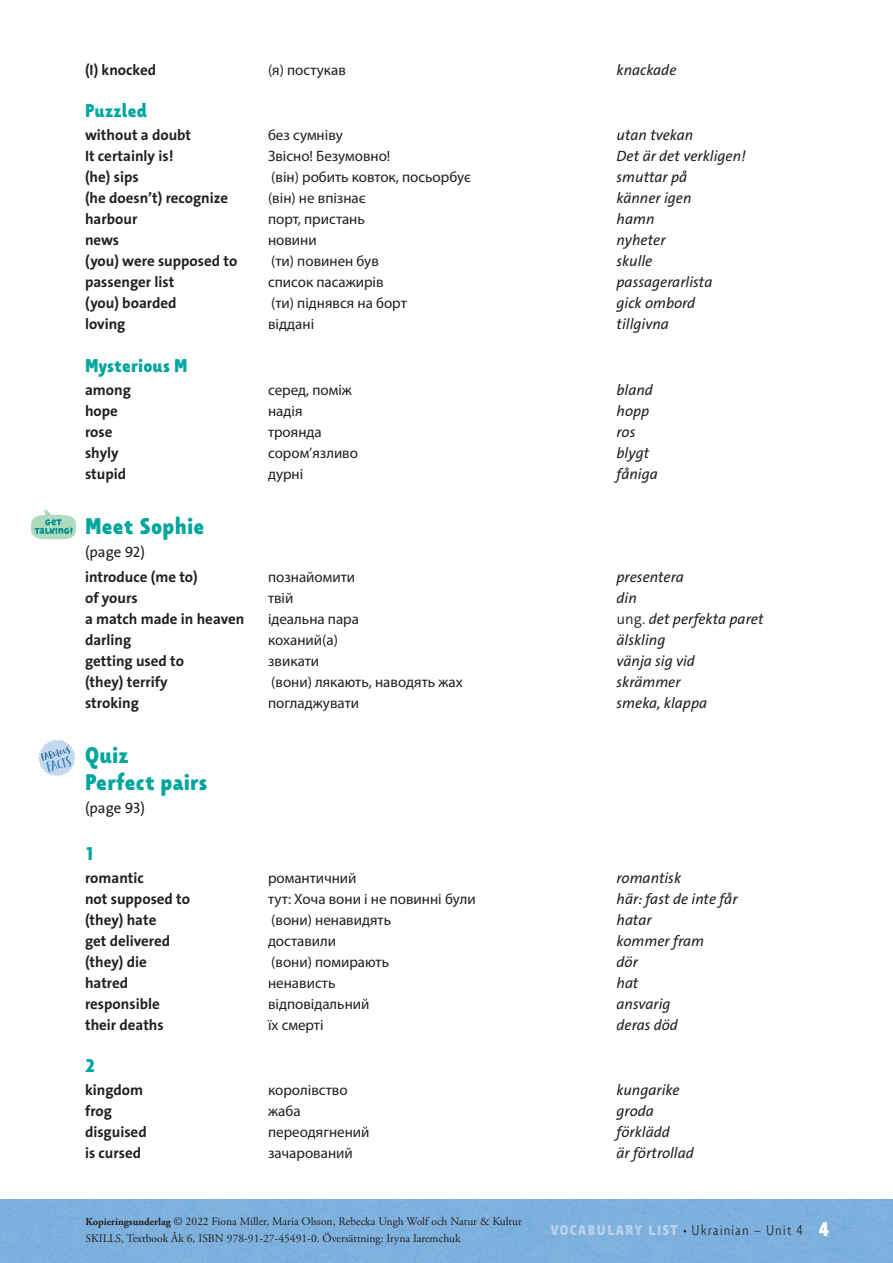
<style>
.page{position:relative;width:893px;height:1263px;background:#fff}
.page>*{position:absolute;margin:0;border:0;box-sizing:border-box;transform-origin:0 0}
.Ordlista_Rubrik_2_or{font:700 24px "Taffee";letter-spacing:.005em;color:#00a59e}
.Ordlista_Rubrik_ordl{font:700 24px "Taffee";letter-spacing:.01em;color:#00a59e}
.Ordlista_Rubrik_3{font:700 19.5px "Taffee";letter-spacing:.01em;color:#00a59e}
.Ordlista_ukrainska{font:15px "Myriad Pro";color:#231f20}
.Ordlista_ukrainska-2{font:700 15px "The Sans Os F";color:#231f20}
.Ordlista_ukrainska-3{font:italic 15px "The Sans Os F";color:#231f20}
.t1{font:300 15px "Taffee";letter-spacing:.1em;color:#231f20}
.Page{font:15px "The Sans Os F";color:#231f20}
.t2{font:11.55px/16.5px "Adobe Garamond Pro";color:#231f20}
.s1{font-weight:300;font-style:normal}
.s2{font-weight:700;font-size:10.5px}
.s3{font-weight:700;color:#bbd1eb}
.s4{font-weight:700;font-size:21px;color:#fff}
</style>
<div class="page">
<img style="left:0;top:1199px;width:893px;height:64px">
<svg style="left:31px;top:509px;width:45px;height:31px"></svg>
<svg style="left:38px;top:739px;width:38px;height:37px"></svg>
<p class="Ordlista_ukrainska-2" style="left:85px;top:60px;width:73px">(I) knocked</p>
<p class="Ordlista_ukrainska" style="left:268px;top:62px;width:79px">(я) постукав</p>
<p class="Ordlista_ukrainska-3" style="left:617px;top:60px;width:61px">knackade</p>
<p class="Ordlista_Rubrik_3" style="left:85px;top:100px;width:63px">Puzzled</p>
<p class="Ordlista_ukrainska-2" style="left:85px;top:126px;width:108px">without a doubt</p>
<p class="Ordlista_ukrainska" style="left:268px;top:127px;width:76px">без сумніву</p>
<p class="Ordlista_ukrainska-3" style="left:617px;top:126px;width:78px">utan tvekan</p>
<p class="Ordlista_ukrainska-2" style="left:85px;top:147px;width:90px">It certainly is!</p>
<p class="Ordlista_ukrainska" style="left:268px;top:148px;width:124px">Звісно! Безумовно!</p>
<p class="Ordlista_ukrainska-3" style="left:617px;top:147px;width:131px">Det är det verkligen!</p>
<p class="Ordlista_ukrainska-2" style="left:85px;top:168px;width:55px">(he) sips</p>
<p class="Ordlista_ukrainska" style="left:271px;top:169px;width:201px">(він) робить ковток, посьорбує</p>
<p class="Ordlista_ukrainska-3" style="left:617px;top:168px;width:72px">smuttar på</p>
<p class="Ordlista_ukrainska-2" style="left:85px;top:189px;width:145px">(he doesn’t) recognize</p>
<p class="Ordlista_ukrainska" style="left:268px;top:190px;width:99px">(він) не впізнає</p>
<p class="Ordlista_ukrainska-3" style="left:617px;top:189px;width:76px">känner igen</p>
<p class="Ordlista_ukrainska-2" style="left:85px;top:210px;width:54px">harbour</p>
<p class="Ordlista_ukrainska" style="left:268px;top:211px;width:98px">порт, пристань</p>
<p class="Ordlista_ukrainska-3" style="left:617px;top:210px;width:39px">hamn</p>
<p class="Ordlista_ukrainska-2" style="left:85px;top:231px;width:36px">news</p>
<p class="Ordlista_ukrainska" style="left:268px;top:232px;width:50px">новини</p>
<p class="Ordlista_ukrainska-3" style="left:617px;top:231px;width:51px">nyheter</p>
<p class="Ordlista_ukrainska-2" style="left:85px;top:252px;width:154px">(you) were supposed to</p>
<p class="Ordlista_ukrainska" style="left:271px;top:253px;width:109px">(ти) повинен був</p>
<p class="Ordlista_ukrainska-3" style="left:617px;top:252px;width:37px">skulle</p>
<p class="Ordlista_ukrainska-2" style="left:85px;top:273px;width:91px">passenger list</p>
<p class="Ordlista_ukrainska" style="left:268px;top:274px;width:117px">список пасажирів</p>
<p class="Ordlista_ukrainska-3" style="left:617px;top:273px;width:97px">passagerarlista</p>
<p class="Ordlista_ukrainska-2" style="left:85px;top:294px;width:93px">(you) boarded</p>
<p class="Ordlista_ukrainska" style="left:271px;top:295px;width:137px">(ти) піднявся на борт</p>
<p class="Ordlista_ukrainska-3" style="left:617px;top:294px;width:80px">gick ombord</p>
<p class="Ordlista_ukrainska-2" style="left:85px;top:315px;width:42px">loving</p>
<p class="Ordlista_ukrainska" style="left:268px;top:316px;width:48px">віддані</p>
<p class="Ordlista_ukrainska-3" style="left:617px;top:315px;width:54px">tillgivna</p>
<p class="Ordlista_Rubrik_3" style="left:85px;top:354px;width:104px">Mysterious M</p>
<p class="Ordlista_ukrainska-2" style="left:85px;top:380px;width:47px">among</p>
<p class="Ordlista_ukrainska" style="left:268px;top:382px;width:85px">серед, поміж</p>
<p class="Ordlista_ukrainska-3" style="left:617px;top:380px;width:38px">bland</p>
<p class="Ordlista_ukrainska-2" style="left:85px;top:401px;width:34px">hope</p>
<p class="Ordlista_ukrainska" style="left:268px;top:403px;width:36px">надія</p>
<p class="Ordlista_ukrainska-3" style="left:617px;top:401px;width:34px">hopp</p>
<p class="Ordlista_ukrainska-2" style="left:85px;top:422px;width:29px">rose</p>
<p class="Ordlista_ukrainska" style="left:268px;top:424px;width:55px">троянда</p>
<p class="Ordlista_ukrainska-3" style="left:617px;top:422px;width:20px">ros</p>
<p class="Ordlista_ukrainska-2" style="left:85px;top:443px;width:35px">shyly</p>
<p class="Ordlista_ukrainska" style="left:268px;top:445px;width:91px">сором’язливо</p>
<p class="Ordlista_ukrainska-3" style="left:617px;top:443px;width:34px">blygt</p>
<p class="Ordlista_ukrainska-2" style="left:85px;top:464px;width:43px">stupid</p>
<p class="Ordlista_ukrainska" style="left:268px;top:466px;width:37px">дурні</p>
<p class="Ordlista_ukrainska-3" style="left:617px;top:464px;width:43px">fåniga</p>
<p class="Ordlista_Rubrik_2_or" style="left:85px;top:512px;width:121px">Meet Sophie</p>
<p class="Page" style="left:85px;top:542px;width:61px">(page 92)</p>
<p class="Ordlista_ukrainska-2" style="left:85px;top:567px;width:114px">introduce (me to)</p>
<p class="Ordlista_ukrainska" style="left:268px;top:569px;width:89px">познайомити</p>
<p class="Ordlista_ukrainska-3" style="left:617px;top:568px;width:69px">presentera</p>
<p class="Ordlista_ukrainska-2" style="left:85px;top:588px;width:54px">of yours</p>
<p class="Ordlista_ukrainska" style="left:268px;top:590px;width:27px">твій</p>
<p class="Ordlista_ukrainska-3" style="left:617px;top:589px;width:22px">din</p>
<p class="Ordlista_ukrainska-2" style="left:85px;top:609px;width:161px">a match made in heaven</p>
<p class="Ordlista_ukrainska" style="left:268px;top:611px;width:93px">ідеальна пара</p>
<p class="Ordlista_ukrainska-3" style="left:617px;top:610px;width:148px"><span class="s1">ung.</span> det perfekta paret</p>
<p class="Ordlista_ukrainska-2" style="left:85px;top:630px;width:48px">darling</p>
<p class="Ordlista_ukrainska" style="left:268px;top:632px;width:71px">коханий(а)</p>
<p class="Ordlista_ukrainska-3" style="left:617px;top:631px;width:50px">älskling</p>
<p class="Ordlista_ukrainska-2" style="left:85px;top:651px;width:101px">getting used to</p>
<p class="Ordlista_ukrainska" style="left:268px;top:653px;width:53px">звикати</p>
<p class="Ordlista_ukrainska-3" style="left:617px;top:652px;width:80px">vänja sig vid</p>
<p class="Ordlista_ukrainska-2" style="left:85px;top:672px;width:84px">(they) terrify</p>
<p class="Ordlista_ukrainska" style="left:271px;top:674px;width:193px">(вони) лякають, наводять жах</p>
<p class="Ordlista_ukrainska-3" style="left:617px;top:673px;width:66px">skrämmer</p>
<p class="Ordlista_ukrainska-2" style="left:85px;top:693px;width:55px">stroking</p>
<p class="Ordlista_ukrainska" style="left:268px;top:695px;width:92px">погладжувати</p>
<p class="Ordlista_ukrainska-3" style="left:617px;top:694px;width:92px">smeka, klappa</p>
<p class="Ordlista_Rubrik_2_or" style="left:85px;top:741px;width:45px">Quiz</p>
<p class="Ordlista_Rubrik_ordl" style="left:85px;top:768px;width:124px">Perfect pairs</p>
<p class="Page" style="left:85px;top:798px;width:62px">(page 93)</p>
<p class="Ordlista_Rubrik_3" style="left:85px;top:842px;width:11px">1</p>
<p class="Ordlista_ukrainska-2" style="left:85px;top:868px;width:60px">romantic</p>
<p class="Ordlista_ukrainska" style="left:268px;top:870px;width:90px">романтичний</p>
<p class="Ordlista_ukrainska-3" style="left:617px;top:868px;width:66px">romantisk</p>
<p class="Ordlista_ukrainska-2" style="left:85px;top:889px;width:107px">not supposed to</p>
<p class="Ordlista_ukrainska" style="left:268px;top:891px;width:209px">тут: Хоча вони і не повинні були</p>
<p class="Ordlista_ukrainska-3" style="left:617px;top:889px;width:123px">här: fast de inte får</p>
<p class="Ordlista_ukrainska-2" style="left:85px;top:910px;width:73px">(they) hate</p>
<p class="Ordlista_ukrainska" style="left:271px;top:912px;width:121px">(вони) ненавидять</p>
<p class="Ordlista_ukrainska-3" style="left:617px;top:910px;width:37px">hatar</p>
<p class="Ordlista_ukrainska-2" style="left:85px;top:931px;width:87px">get delivered</p>
<p class="Ordlista_ukrainska" style="left:268px;top:933px;width:70px">доставили</p>
<p class="Ordlista_ukrainska-3" style="left:617px;top:931px;width:89px">kommer fram</p>
<p class="Ordlista_ukrainska-2" style="left:85px;top:952px;width:63px">(they) die</p>
<p class="Ordlista_ukrainska" style="left:271px;top:954px;width:119px">(вони) помирають</p>
<p class="Ordlista_ukrainska-3" style="left:617px;top:952px;width:23px">dör</p>
<p class="Ordlista_ukrainska-2" style="left:85px;top:973px;width:45px">hatred</p>
<p class="Ordlista_ukrainska" style="left:268px;top:975px;width:69px">ненависть</p>
<p class="Ordlista_ukrainska-3" style="left:617px;top:973px;width:23px">hat</p>
<p class="Ordlista_ukrainska-2" style="left:85px;top:994px;width:76px">responsible</p>
<p class="Ordlista_ukrainska" style="left:268px;top:996px;width:103px">відповідальний</p>
<p class="Ordlista_ukrainska-3" style="left:617px;top:994px;width:55px">ansvarig</p>
<p class="Ordlista_ukrainska-2" style="left:85px;top:1015px;width:80px">their deaths</p>
<p class="Ordlista_ukrainska" style="left:268px;top:1017px;width:57px">їх смерті</p>
<p class="Ordlista_ukrainska-3" style="left:617px;top:1015px;width:63px">deras död</p>
<p class="Ordlista_Rubrik_3" style="left:85px;top:1054px;width:11px">2</p>
<p class="Ordlista_ukrainska-2" style="left:85px;top:1080px;width:60px">kingdom</p>
<p class="Ordlista_ukrainska" style="left:268px;top:1082px;width:81px">королівство</p>
<p class="Ordlista_ukrainska-3" style="left:617px;top:1080px;width:64px">kungarike</p>
<p class="Ordlista_ukrainska-2" style="left:85px;top:1101px;width:28px">frog</p>
<p class="Ordlista_ukrainska" style="left:268px;top:1103px;width:34px">жаба</p>
<p class="Ordlista_ukrainska-3" style="left:617px;top:1101px;width:39px">groda</p>
<p class="Ordlista_ukrainska-2" style="left:85px;top:1122px;width:63px">disguised</p>
<p class="Ordlista_ukrainska" style="left:268px;top:1124px;width:103px">переодягнений</p>
<p class="Ordlista_ukrainska-3" style="left:617px;top:1122px;width:55px">förklädd</p>
<p class="Ordlista_ukrainska-2" style="left:85px;top:1143px;width:58px">is cursed</p>
<p class="Ordlista_ukrainska" style="left:268px;top:1145px;width:86px">зачарований</p>
<p class="Ordlista_ukrainska-3" style="left:617px;top:1143px;width:79px">är förtrollad</p>
<p class="t2" style="left:85px;top:1213px;width:438px"><span class="s2">Kopieringsunderlag</span> © 2022 Fiona Miller, Maria Olsson, Rebecka Ungh Wolf och Natur &amp; Kultur<br>SKILLS, Textbook Åk 6, ISBN 978-91-27-45491-0. Översättning: Iryna Iaremchuk</p>
<p class="t1" style="left:551px;top:1222px;width:280px"><span class="s3">VOCABULARY LIST</span> Ukrainian – Unit 4 <span class="s4">4</span></p>
</div>
